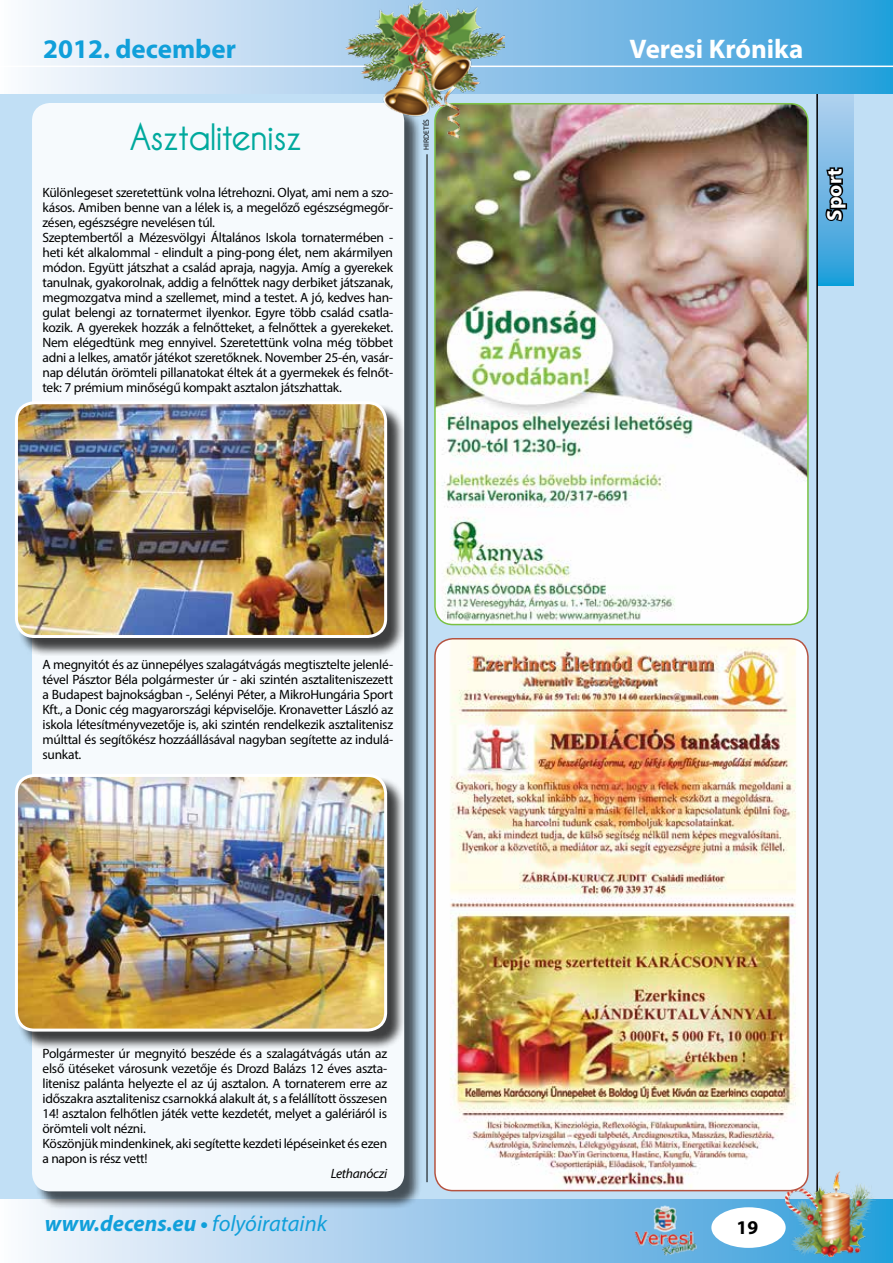
<style>
.page{position:relative;width:893px;height:1263px;background:#c1dff5}
.page>*{position:absolute;margin:0;border:0;box-sizing:border-box;transform-origin:0 0}
.t1{font:700 36px "Caviar Dreams";letter-spacing:-.05em;color:#00a99d}
.t2{font:700 27px "Myriad Pro";color:#109fda}
.t3{font:700 27px "Myriad Pro";color:#fff}
.t4{font:italic 700 22.5px "Myriad Pro";color:#109fda}
.t5{font:700 21px "Myriad Pro";color:#fff}
.t6{font:700 19.5px "Myriad Pro";color:#000}
.t7{font:13.5px/15px "Myriad Pro";letter-spacing:-.02em;color:#000}
.t8{font:italic 13.5px "Myriad Pro";letter-spacing:-.02em;color:#000}
.t9{font:7.5px "Myriad Pro";color:#000}
.s1{font-style:normal}
.s2{font-weight:400}
</style>
<div class="page">
<svg style="left:818px;top:94px;width:36px;height:192px;background:#6eb7e4"></svg>
<hr style="left:816px;top:0;width:2px;height:1263px;background:#000">
<svg style="left:0;top:0;width:893px;height:94px"></svg>
<hr style="left:0;top:66px;width:893px;height:1px;background:#fff">
<div style="left:0;top:1199px;width:893px;height:64px;background:linear-gradient(to right,#fef7fd,#329cda)"></div>
<div style="left:711px;top:1207px;width:75px;height:41px;background:#fff;border-radius:50%"></div>
<img style="left:633px;top:1205px;width:65px;height:51px">
<svg style="left:824px;top:166px;width:24px;height:58px"></svg>
<img style="left:346px;top:0;width:159px;height:117px">
<img style="left:786px;top:1171px;width:89px;height:85px">
<hr style="left:427px;top:154px;width:1px;height:1028px;background:#000">
<div style="left:34px;top:105px;width:389px;height:1105px;background:#000;opacity:.75"></div>
<div style="left:32px;top:103px;width:372px;height:1088px;background:#f6fafd;border-radius:18px"></div>
<div style="left:17px;top:403px;width:389px;height:254px;background:#000;opacity:.75"></div>
<img style="left:17px;top:403px;width:369px;height:233px">
<div style="left:15px;top:401px;width:372px;height:237px;border:3px solid #fff;border-radius:18px"></div>
<div style="left:17px;top:776px;width:389px;height:274px;background:#000;opacity:.75"></div>
<img style="left:16px;top:776px;width:370px;height:254px">
<div style="left:15px;top:774px;width:372px;height:257px;border:3px solid #fff;border-radius:18px"></div>
<img style="left:435px;top:639px;width:373px;height:551px">
<div style="left:434px;top:638px;width:375px;height:553px;border:2px solid #b55341;border-radius:18px"></div>
<img style="left:435px;top:104px;width:373px;height:520px">
<div style="left:434px;top:103px;width:375px;height:522px;border:2px solid #7ac143;border-radius:18px"></div>
<h2 class="t2" style="left:43px;top:31px;width:194px">2012. december</h2>
<h2 class="t3" style="left:630px;top:31px;width:175px">Veresi Krónika</h2>
<h1 class="t1" style="left:130px;top:117px;width:175px">Asztalitenisz</h1>
<p class="t9" style="left:422px;top:150px;width:32px;rotate:-90deg">HIRDETÉS</p>
<p class="t7" style="left:43px;top:185px;width:352px">Különlegeset szeretettünk volna létrehozni. Olyat, ami nem a szo&shy;kásos. Amiben benne van a lélek is, a megelőző egészségmegőr&shy;zésen, egészségre nevelésen túl.<br>Szeptembertől a Mézesvölgyi Általános Iskola tornatermében - heti két alkalommal - elindult a ping-pong élet, nem akármilyen módon. Együtt játszhat a család apraja, nagyja. Amíg a gyerekek tanulnak, gyakorolnak, addig a felnőttek nagy derbiket játszanak, megmozgatva mind a szellemet, mind a testet. A jó, kedves han&shy;gulat belengi az tornatermet ilyenkor. Egyre több család csatla&shy;kozik. A gyerekek hozzák a felnőtteket, a felnőttek a gyerekeket.<br>Nem elégedtünk meg ennyivel. Szeretettünk volna még többet adni a lelkes, amatőr játékot szeretőknek. November 25-én, vasár&shy;nap délután örömteli pillanatokat éltek át a gyermekek és felnőt&shy;tek: 7 prémium minőségű kompakt asztalon játszhattak.</p>
<h3 class="t5" style="left:821px;top:221px;width:54px;rotate:-90deg">Sport</h3>
<p class="t7" style="left:43px;top:657px;width:352px;text-align:justify">A megnyitót és az ünnepélyes szalagátvágás megtisztelte jelenlé&shy;tével Pásztor Béla polgármester úr - aki szintén asztaliteniszezett a Budapest bajnokságban -, Selényi Péter, a MikroHungária Sport Kft., a Donic cég magyarországi képviselője. Kronavetter László az iskola létesítményvezetője is, aki szintén rendelkezik asztalitenisz múlttal és segítőkész hozzáállásával nagyban segítette az indulá&shy;sunkat.</p>
<p class="t7" style="left:43px;top:1046px;width:346px">Polgármester úr megnyitó beszéde és a szalagátvágás után az első ütéseket városunk vezetője és Drozd Balázs 12 éves aszta&shy;litenisz palánta helyezte el az új asztalon. A tornaterem erre az időszakra asztalitenisz csarnokká alakult át, s a felállított összesen 14! asztalon felhőtlen játék vette kezdetét, melyet a galériáról is örömteli volt nézni.<br>Köszönjük mindenkinek, aki segítette kezdeti lépéseinket és ezen a napon is rész vett!</p>
<p class="t8" style="left:331px;top:1165px;width:58px">Lethanóczi</p>
<h3 class="t4" style="left:45px;top:1209px;width:284px">www.decens.eu <span class="s1">•</span> <span class="s2">folyóirataink</span></h3>
<h3 class="t6" style="left:736px;top:1215px;width:23px">19</h3>
</div>
